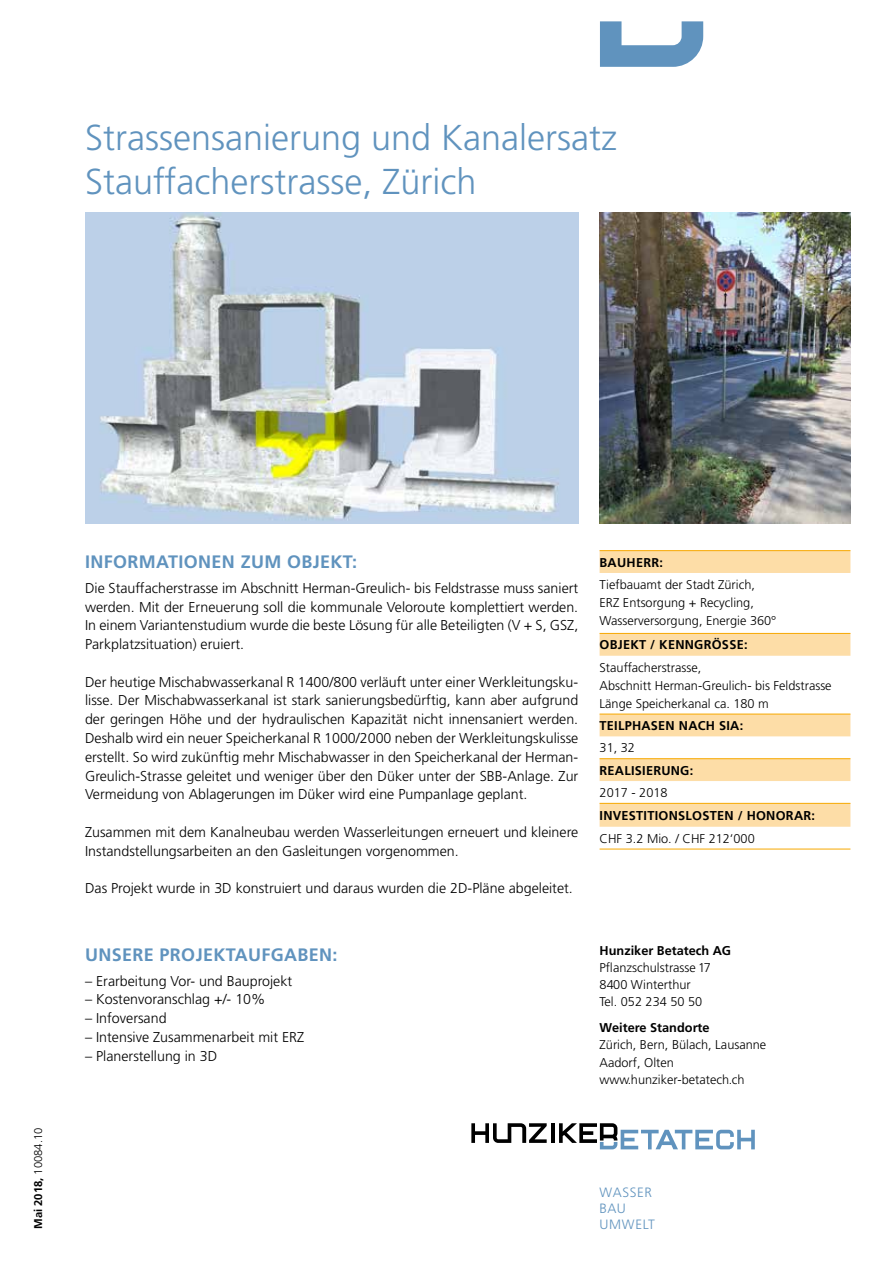
<style>
.page{position:relative;width:893px;height:1263px;background:#fff}
.page>*{position:absolute;margin:0;border:0;box-sizing:border-box;transform-origin:0 0}
.t1{font:300 36px/43.2px "Frutiger LT Std";color:#6093be}
.t2{font:700 18px "Frutiger LT Pro";letter-spacing:.02em;color:#6093be}
.t3{font:300 14.25px/18.8px "Frutiger LT Std";color:#000;text-align:justify}
.t4{font:300 13.5px/16.2px "Frutiger LT Std";letter-spacing:.05em;color:#6093be}
.t5{font:300 12.75px/17.2px "Frutiger LT Std";color:#000}
.t6{font:700 12.75px "Frutiger LT Pro";letter-spacing:.02em;color:#000}
.t7{font:700 12.75px "Frutiger LT Pro";color:#000}
.t8{font:700 12.75px "Frutiger";letter-spacing:.02em;color:#000}
.t9{font:700 11.25px "Frutiger LT Pro";color:#000}
.s1{font-family:"Frutiger LT Std";font-weight:300}
</style>
<div class="page">
<hr style="left:551px;top:1123px;width:3px;height:20px;background:#000">
<svg style="left:471px;top:1123px;width:76px;height:20px"></svg>
<svg style="left:559px;top:1123px;width:196px;height:26px"></svg>
<svg style="left:600px;top:21px;width:103px;height:46px"></svg>
<img style="left:600px;top:213px;width:250px;height:310px">
<img style="left:86px;top:214px;width:492px;height:309px">
<hr style="left:85px;top:213px;width:493px;height:1px;background:#000">
<hr style="left:639px;top:213px;width:1px;height:310px;background:#000">
<hr style="left:85px;top:586px;width:493px;height:1px;background:#000">
<hr style="left:85px;top:213px;width:1px;height:310px;background:#000">
<svg style="left:600px;top:551px;width:250px;height:276px"></svg>
<hr style="left:600px;top:550px;width:250px;height:1px;background:#f7a800">
<hr style="left:600px;top:633px;width:250px;height:1px;background:#f7a800">
<hr style="left:600px;top:849px;width:250px;height:1px;background:#f7a800">
<hr style="left:600px;top:714px;width:250px;height:1px;background:#f7a800">
<hr style="left:600px;top:758px;width:250px;height:1px;background:#f7a800">
<hr style="left:600px;top:803px;width:250px;height:1px;background:#f7a800">
<h1 class="t1" style="left:85px;top:117px;width:534px">Strassensanierung und Kanalersatz<br>Stauffacherstrasse, Zürich</h1>
<p class="t9" style="left:32px;top:1229px;width:103px;rotate:-90deg">Mai 2018, <span class="s1">10084.10</span></p>
<p class="t2" style="left:85px;top:551px;width:273px">INFORMATIONEN ZUM OBJEKT:</p>
<p class="t3" style="left:85px;top:579px;width:495px">Die Stauffacherstrasse im Abschnitt Herman-Greulich- bis Feldstrasse muss saniert werden. Mit der Erneuerung soll die kommunale Veloroute komplettiert werden.<br>In einem Variantenstudium wurde die beste Lösung für alle Beteiligten (V + S, GSZ, Parkplatzsituation) eruiert.</p>
<p class="t3" style="left:85px;top:673px;width:495px">Der heutige Mischabwasserkanal R 1400/800 verläuft unter einer Werkleitungsku&shy;lisse. Der Mischabwasserkanal ist stark sanierungsbedürftig, kann aber aufgrund der geringen Höhe und der hydraulischen Kapazität nicht innensaniert werden.<br>Deshalb wird ein neuer Speicherkanal R 1000/2000 neben der Werkleitungskulisse erstellt. So wird zukünftig mehr Mischabwasser in den Speicherkanal der Herman-Greulich-Strasse geleitet und weniger über den Düker unter der SBB-Anlage. Zur Vermeidung von Ablagerungen im Düker wird eine Pumpanlage geplant.</p>
<p class="t3" style="left:85px;top:823px;width:495px">Zusammen mit dem Kanalneubau werden Wasserleitungen erneuert und kleinere<br>Instandstellungsarbeiten an den Gasleitungen vorgenommen.</p>
<p class="t3" style="left:85px;top:879px;width:489px">Das Projekt wurde in 3D konstruiert und daraus wurden die 2D-Pläne abgeleitet.</p>
<p class="t2" style="left:85px;top:943px;width:254px">UNSERE PROJEKTAUFGABEN:</p>
<p class="t3" style="left:85px;top:971px;width:209px">– Erarbeitung Vor- und Bauprojekt</p>
<p class="t3" style="left:85px;top:990px;width:182px">– Kostenvoranschlag +/- 10%</p>
<p class="t3" style="left:85px;top:1009px;width:83px">– Infoversand</p>
<p class="t3" style="left:85px;top:1028px;width:221px">– Intensive Zusammenarbeit mit ERZ</p>
<p class="t3" style="left:85px;top:1046px;width:134px">– Planerstellung in 3D</p>
<p class="t6" style="left:600px;top:554px;width:65px">BAUHERR:</p>
<p class="t5" style="left:600px;top:576px;width:178px;line-height:18px">Tiefbauamt der Stadt Zürich,<br>ERZ Entsorgung + Recycling,<br>Wasserversorgung, Energie 360°</p>
<p class="t6" style="left:600px;top:637px;width:149px">OBJEKT / KENNGRÖSSE:</p>
<p class="t5" style="left:600px;top:658px;width:234px;line-height:18px">Stauffacherstrasse,<br>Abschnitt Herman-Greulich- bis Feldstrasse<br>Länge Speicherkanal ca. 180 m</p>
<p class="t6" style="left:600px;top:718px;width:145px">TEILPHASEN NACH SIA:</p>
<p class="t5" style="left:600px;top:739px;width:37px">31, 32</p>
<p class="t6" style="left:600px;top:763px;width:95px">REALISIERUNG:</p>
<p class="t5" style="left:600px;top:784px;width:70px">2017 - 2018</p>
<p class="t8" style="left:600px;top:808px;width:217px">INVESTITIONSLOSTEN / HONORAR:</p>
<p class="t5" style="left:600px;top:830px;width:157px">CHF 3.2 Mio. / CHF 212‘000</p>
<p class="t7" style="left:600px;top:943px;width:133px">Hunziker Betatech AG</p>
<p class="t5" style="left:600px;top:959px;width:113px">Pflanzschulstrasse 17<br>8400 Winterthur<br>Tel. 052 234 50 50</p>
<p class="t7" style="left:600px;top:1020px;width:112px">Weitere Standorte</p>
<p class="t5" style="left:600px;top:1036px;width:168px">Zürich, Bern, Bülach, Lausanne<br>Aadorf, Olten www.hunziker-betatech.ch</p>
<p class="t4" style="left:600px;top:1184px;width:57px">WASSER<br>BAU<br>UMWELT</p>
</div>
